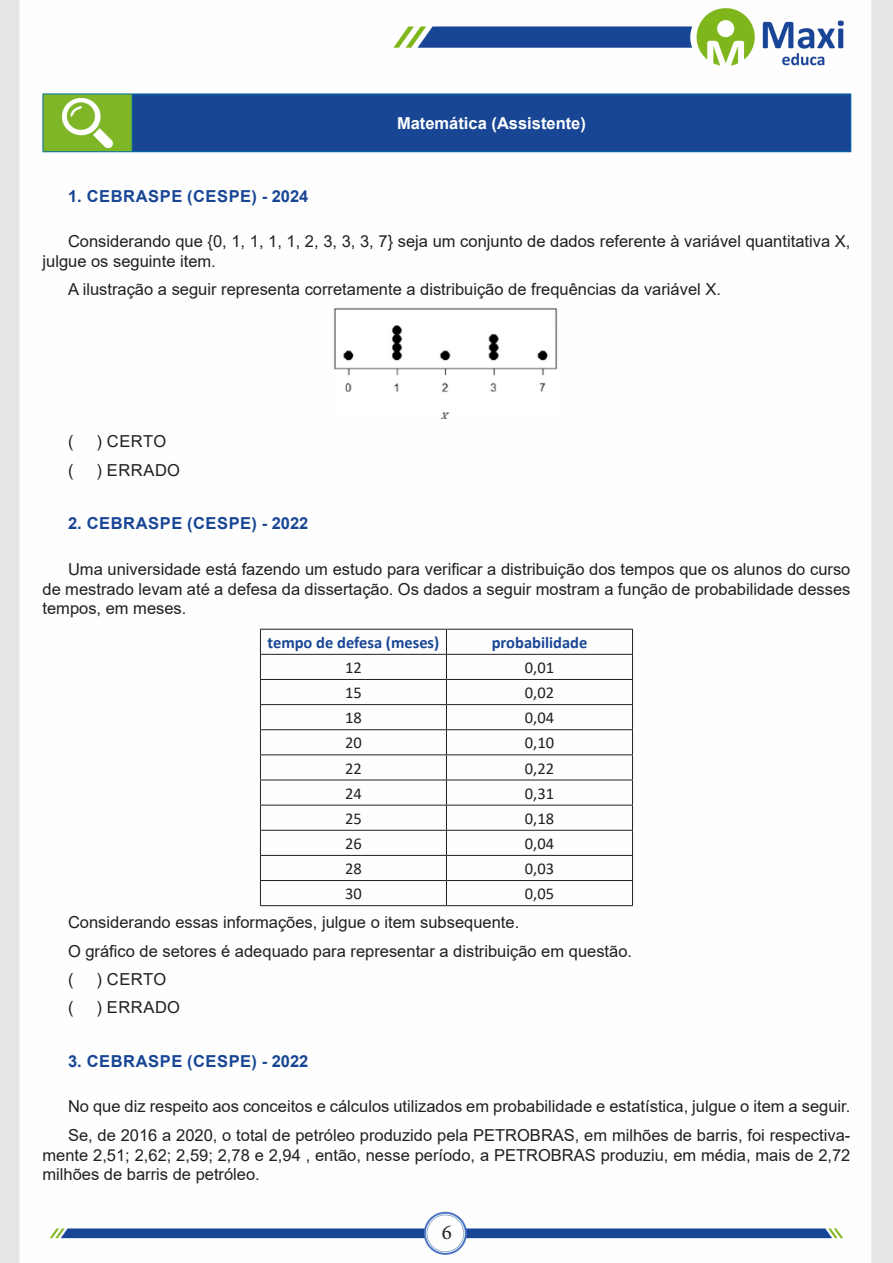
<style>
.page{position:relative;width:893px;height:1263px;background:#fff}
.page>*{position:absolute;margin:0;border:0;box-sizing:border-box;transform-origin:0 0}
.t1{font:21px "Minion Pro";color:#231f20}
.TEXTO_BASE{font:16.5px/19.8px "Arial";color:#231f20;text-align:justify}
.TEXTO_BASE-2{font:700 16.5px "Arial";letter-spacing:.035em;color:#184695}
.INDICE{font:16.5px "Calibri";color:#231f20}
.INDICE-2{font:700 16.5px "Calibri";color:#184695}
.CENTRALIZAR{font:700 16.5px "Arial";color:#fff}
</style>
<div class="page">
<img style="left:0;top:0;width:893px;height:1263px">
<div style="left:43px;top:94px;width:89px;height:58px;background:#7fb628"></div>
<div style="left:132px;top:94px;width:719px;height:58px;background:#184695"></div>
<hr style="left:43px;top:94px;width:89px;height:1px;background:#036ea6">
<hr style="left:43px;top:94px;width:1px;height:57px;background:#036ea6">
<hr style="left:43px;top:151px;width:89px;height:1px;background:#036ea6">
<hr style="left:132px;top:94px;width:719px;height:1px;background:#036ea6">
<hr style="left:132px;top:94px;width:1px;height:57px;background:#036ea6">
<hr style="left:850px;top:94px;width:1px;height:57px;background:#036ea6">
<hr style="left:132px;top:151px;width:719px;height:1px;background:#036ea6">
<img style="left:62px;top:98px;width:51px;height:49px">
<img style="left:333px;top:307px;width:227px;height:112px">
<hr style="left:260px;top:629px;width:186px;height:1px;background:#231f20">
<hr style="left:446px;top:629px;width:187px;height:1px;background:#231f20">
<hr style="left:260px;top:654px;width:186px;height:1px;background:#231f20">
<hr style="left:446px;top:654px;width:187px;height:1px;background:#231f20">
<hr style="left:260px;top:679px;width:186px;height:1px;background:#231f20">
<hr style="left:446px;top:679px;width:187px;height:1px;background:#231f20">
<hr style="left:260px;top:704px;width:186px;height:1px;background:#231f20">
<hr style="left:446px;top:704px;width:187px;height:1px;background:#231f20">
<hr style="left:260px;top:729px;width:186px;height:1px;background:#231f20">
<hr style="left:446px;top:729px;width:187px;height:1px;background:#231f20">
<hr style="left:260px;top:754px;width:186px;height:1px;background:#231f20">
<hr style="left:446px;top:754px;width:187px;height:1px;background:#231f20">
<hr style="left:260px;top:780px;width:186px;height:1px;background:#231f20">
<hr style="left:446px;top:780px;width:187px;height:1px;background:#231f20">
<hr style="left:260px;top:805px;width:186px;height:1px;background:#231f20">
<hr style="left:446px;top:805px;width:187px;height:1px;background:#231f20">
<hr style="left:260px;top:830px;width:186px;height:1px;background:#231f20">
<hr style="left:446px;top:830px;width:187px;height:1px;background:#231f20">
<hr style="left:260px;top:855px;width:186px;height:1px;background:#231f20">
<hr style="left:446px;top:855px;width:187px;height:1px;background:#231f20">
<hr style="left:260px;top:880px;width:186px;height:1px;background:#231f20">
<svg style="left:260px;top:629px;width:1px;height:276px"></svg>
<hr style="left:446px;top:880px;width:187px;height:1px;background:#231f20">
<svg style="left:446px;top:629px;width:1px;height:276px"></svg>
<svg style="left:632px;top:629px;width:1px;height:276px"></svg>
<hr style="left:260px;top:905px;width:186px;height:1px;background:#231f20">
<hr style="left:446px;top:905px;width:187px;height:1px;background:#231f20">
<p class="CENTRALIZAR" style="left:397px;top:111px;width:190px">Matemática (Assistente)</p>
<p class="TEXTO_BASE-2" style="left:68px;top:184px;width:242px">1. CEBRASPE (CESPE) - 2024</p>
<p class="TEXTO_BASE" style="left:43px;top:231px;width:809px;text-indent:26px">Considerando que {0, 1, 1, 1, 1, 2, 3, 3, 3, 7} seja um conjunto de dados referente à variável quantitativa X, julgue os seguinte item.</p>
<p class="TEXTO_BASE" style="left:68px;top:280px;width:654px">A ilustração a seguir representa corretamente a distribuição de frequências da variável X.</p>
<p class="TEXTO_BASE" style="left:68px;top:431px;width:7px">(</p>
<p class="TEXTO_BASE" style="left:97px;top:431px;width:71px">) CERTO</p>
<p class="TEXTO_BASE" style="left:68px;top:460px;width:7px">(</p>
<p class="TEXTO_BASE" style="left:97px;top:460px;width:85px">) ERRADO</p>
<p class="TEXTO_BASE-2" style="left:68px;top:512px;width:242px">2. CEBRASPE (CESPE) - 2022</p>
<p class="TEXTO_BASE" style="left:43px;top:559px;width:809px;text-indent:26px">Uma universidade está fazendo um estudo para verificar a distribuição dos tempos que os alunos do curso de mestrado levam até a defesa da dissertação. Os dados a seguir mostram a função de probabilidade desses tempos, em meses.</p>
<p class="INDICE-2" style="left:268px;top:631px;width:173px">tempo de defesa (meses)</p>
<p class="INDICE-2" style="left:492px;top:631px;width:97px">probabilidade</p>
<p class="INDICE" style="left:345px;top:656px;width:18px">12</p>
<p class="INDICE" style="left:525px;top:656px;width:31px">0,01</p>
<p class="INDICE" style="left:345px;top:681px;width:18px">15</p>
<p class="INDICE" style="left:525px;top:681px;width:31px">0,02</p>
<p class="INDICE" style="left:345px;top:706px;width:18px">18</p>
<p class="INDICE" style="left:525px;top:706px;width:31px">0,04</p>
<p class="INDICE" style="left:345px;top:731px;width:18px">20</p>
<p class="INDICE" style="left:525px;top:731px;width:31px">0,10</p>
<p class="INDICE" style="left:345px;top:757px;width:18px">22</p>
<p class="INDICE" style="left:525px;top:757px;width:31px">0,22</p>
<p class="INDICE" style="left:345px;top:782px;width:18px">24</p>
<p class="INDICE" style="left:525px;top:782px;width:31px">0,31</p>
<p class="INDICE" style="left:345px;top:807px;width:18px">25</p>
<p class="INDICE" style="left:525px;top:807px;width:31px">0,18</p>
<p class="INDICE" style="left:345px;top:832px;width:18px">26</p>
<p class="INDICE" style="left:525px;top:832px;width:31px">0,04</p>
<p class="INDICE" style="left:345px;top:857px;width:18px">28</p>
<p class="INDICE" style="left:525px;top:857px;width:31px">0,03</p>
<p class="INDICE" style="left:345px;top:882px;width:18px">30</p>
<p class="INDICE" style="left:525px;top:882px;width:31px">0,05</p>
<p class="TEXTO_BASE" style="left:68px;top:912px;width:453px">Considerando essas informações, julgue o item subsequente.</p>
<p class="TEXTO_BASE" style="left:68px;top:941px;width:566px">O gráfico de setores é adequado para representar a distribuição em questão.</p>
<p class="TEXTO_BASE" style="left:68px;top:969px;width:7px">(</p>
<p class="TEXTO_BASE" style="left:97px;top:969px;width:71px">) CERTO</p>
<p class="TEXTO_BASE" style="left:68px;top:997px;width:7px">(</p>
<p class="TEXTO_BASE" style="left:97px;top:997px;width:85px">) ERRADO</p>
<p class="TEXTO_BASE-2" style="left:68px;top:1050px;width:242px">3. CEBRASPE (CESPE) - 2022</p>
<p class="TEXTO_BASE" style="left:68px;top:1096px;width:784px">No que diz respeito aos conceitos e cálculos utilizados em probabilidade e estatística, julgue o item a seguir.</p>
<p class="TEXTO_BASE" style="left:43px;top:1125px;width:809px;text-indent:26px">Se, de 2016 a 2020, o total de petróleo produzido pela PETROBRAS, em milhões de barris, foi respectiva&shy;mente 2,51; 2,62; 2,59; 2,78 e 2,94 , então, nesse período, a PETROBRAS produziu, em média, mais de 2,72 milhões de barris de petróleo.</p>
<p class="t1" style="left:442px;top:1218px;width:12px">6</p>
</div>
